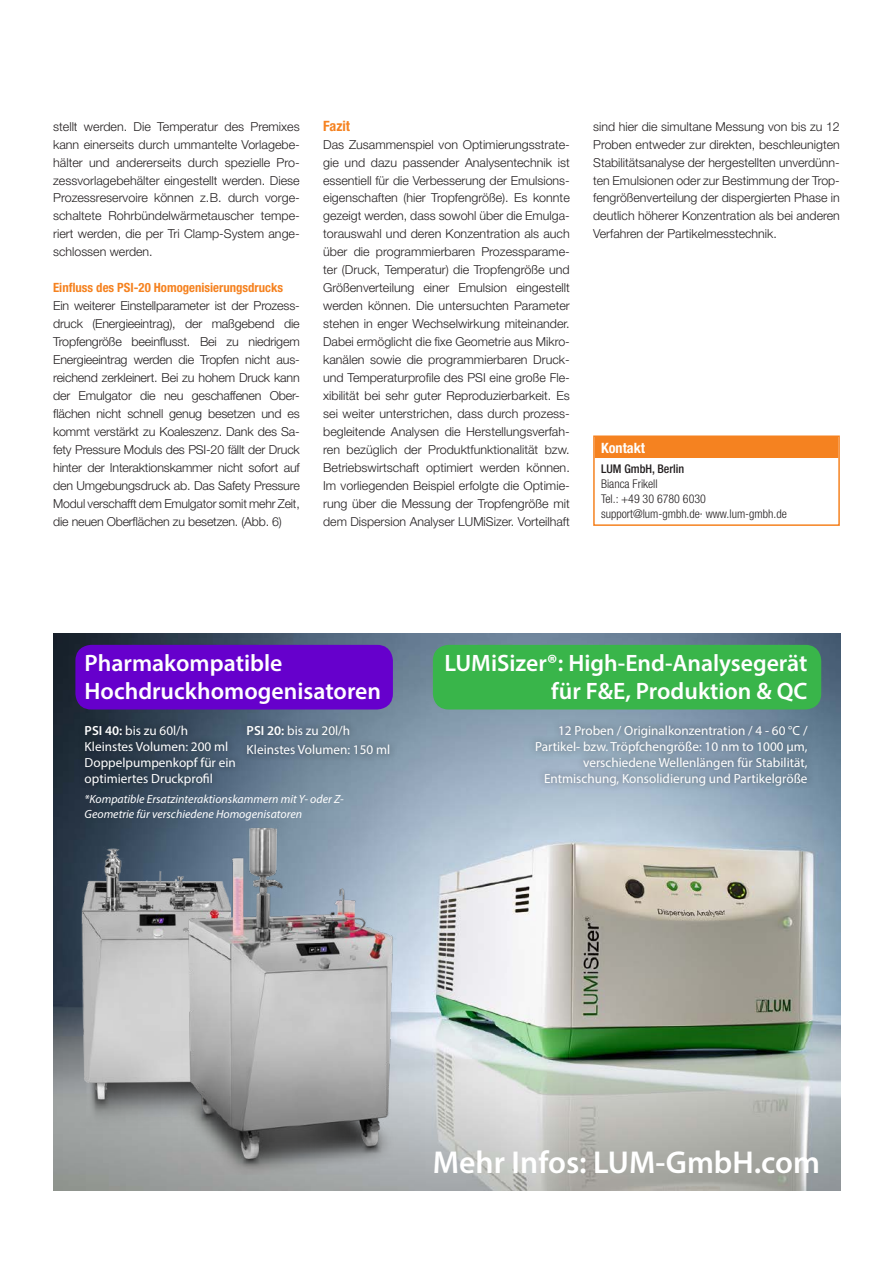
<style>
.page{position:relative;width:893px;height:1263px;background:#fff}
.page>*{position:absolute;margin:0;border:0;box-sizing:border-box;transform-origin:0 0}
.t1{font:600 31.65px "Myriad Pro";color:#fff}
.t2{font:600 23.85px/28.5px "Myriad Pro";color:#fff}
.t3{font:700 condensed 14.25px "Helvetica Neue LT Std";color:#fff}
.t4{font:700 condensed 14.25px "Helvetica Neue LT Std";color:#f58220}
.t5{font:13.2px/15.9px "Myriad Pro";color:#fff}
.t6{font:700 condensed 12.75px "Helvetica Neue LT Std";color:#f58220}
.t7{font:300 12.3px/18px "Helvetica Neue LT Std";color:#231f20;text-align:justify}
.t8{font:300 condensed 12px/15px "Helvetica Neue LT Std";color:#231f20}
.t9{font:500 condensed 12px "Helvetica Neue LT Std";color:#231f20}
.t10{font:italic 11.85px/14.2px "Myriad Pro";color:#fff}
.s1{font-weight:700}
.s2{font-weight:600}
</style>
<div class="page">
<div style="left:595px;top:437px;width:243px;height:21px;background:#f58220"></div>
<div style="left:593px;top:435px;width:247px;height:91px;border:2px solid #f58220"></div>
<img style="left:53px;top:634px;width:787px;height:556px">
<img style="left:64px;top:839px;width:117px;height:315px">
<img style="left:181px;top:821px;width:244px;height:353px">
<div style="left:528px;top:718px;width:287px;height:75px;background:#000;opacity:.5"></div>
<div style="left:77px;top:718px;width:166px;height:75px;background:#000;opacity:.5"></div>
<div style="left:239px;top:718px;width:159px;height:44px;background:#000;opacity:.5"></div>
<div style="left:75px;top:645px;width:318px;height:64px;background:#60c;border-radius:16px"></div>
<div style="left:433px;top:645px;width:388px;height:64px;background:#39b54a;border-radius:16px"></div>
<p class="t7" style="left:53px;top:117px;width:248px">stellt werden. Die Temperatur des Premixes kann einerseits durch ummantelte Vorlagebe&shy;hälter und andererseits durch spezielle Pro&shy;zessvorlagebehälter eingestellt werden. Diese Prozessreservoire können z.B. durch vorge&shy;schaltete Rohrbündelwärmetauscher tempe&shy;riert werden, die per Tri Clamp-System ange&shy;schlossen werden.</p>
<p class="t6" style="left:53px;top:280px;width:232px">Einfluss des PSI-20 Homogenisierungsdrucks</p>
<p class="t7" style="left:53px;top:297px;width:248px;text-align:left">Ein weiterer Einstellparameter ist der Prozess&shy;druck (Energieeintrag), der maßgebend die Tropfengröße beeinflusst. Bei zu niedrigem Energieeintrag werden die Tropfen nicht aus&shy;reichend zerkleinert. Bei zu hohem Druck kann der Emulgator die neu geschaffenen Ober&shy;flächen nicht schnell genug besetzen und es kommt verstärkt zu Koaleszenz. Dank des Sa&shy;fety Pressure Moduls des PSI-20 fällt der Druck hinter der Interaktionskammer nicht sofort auf den Umgebungsdruck ab. Das Safety Pressure Modul verschafft dem Emulgator somit mehr Zeit, die neuen Oberflächen zu besetzen. (Abb. 6)</p>
<p class="t4" style="left:323px;top:117px;width:28px">Fazit</p>
<p class="t7" style="left:323px;top:135px;width:248px;text-align:left">Das Zusammenspiel von Optimierungsstrate&shy;gie und dazu passender Analysentechnik ist essentiell für die Verbesserung der Emulsions&shy;eigenschaften (hier Tropfengröße). Es konnte gezeigt werden, dass sowohl über die Emulga&shy;torauswahl und deren Konzentration als auch über die programmierbaren Prozessparame&shy;ter (Druck, Temperatur) die Tropfengröße und Größenverteilung einer Emulsion eingestellt werden können. Die untersuchten Parameter stehen in enger Wechselwirkung miteinander.<br>Dabei ermöglicht die fixe Geometrie aus Mikro&shy;kanälen sowie die programmierbaren Druck&shy;und Temperaturprofile des PSI eine große Fle&shy;xibilität bei sehr guter Reproduzierbarkeit. Es sei weiter unterstrichen, dass durch prozess&shy;begleitende Analysen die Herstellungsverfah&shy;ren bezüglich der Produktfunktionalität bzw.<br>Betriebswirtschaft optimiert werden können.<br>Im vorliegenden Beispiel erfolgte die Optimie&shy;rung über die Messung der Tropfengröße mit dem Dispersion Analyser LUMiSizer. Vorteilhaft</p>
<p class="t7" style="left:593px;top:117px;width:248px">sind hier die simultane Messung von bis zu 12<br>Proben entweder zur direkten, beschleunigten Stabilitätsanalyse der hergestellten unverdünn&shy;ten Emulsionen oder zur Bestimmung der Trop&shy;fengrößenverteilung der dispergierten Phase in deutlich höherer Konzentration als bei anderen Verfahren der Partikelmesstechnik.</p>
<p class="t3" style="left:601px;top:439px;width:46px">Kontakt</p>
<p class="t9" style="left:601px;top:462px;width:85px">LUM GmbH, Berlin</p>
<p class="t8" style="left:601px;top:476px;width:187px">Bianca Frikell<br>Tel.: +49 30 6780 6030 support@lum-gmbh.de· www.lum-gmbh.de</p>
<h2 class="t2" style="left:85px;top:648px;width:298px">Pharmakompatible<br>Hochdruckhomogenisatoren</h2>
<h2 class="t2" style="left:444px;top:648px;width:365px;text-align:right">LUMiSizer<span class="s1">®</span>: High-End-Analysegerät für F&amp;E, Produktion &amp; QC</h2>
<p class="t5" style="left:85px;top:722px;width:153px"><span class="s2">PSI 40:</span> bis zu 60l/h<br>Kleinstes Volumen: 200 ml<br>Doppelpumpenkopf für ein optimiertes Druckprofil</p>
<p class="t5" style="left:247px;top:721px;width:145px;line-height:19px"><span class="s2">PSI 20:</span> bis zu 20l/h<br>Kleinstes Volumen: 150 ml</p>
<p class="t10" style="left:85px;top:792px;width:261px">*Kompatible Ersatzinteraktionskammern mit Y- oder Z-<br>Geometrie für verschiedene Homogenisatoren</p>
<p class="t5" style="left:535px;top:722px;width:274px;text-align:right">12 Proben / Originalkonzentration / 4 - 60 °C / Partikel- bzw. Tröpfchengröße: 10 nm to 1000 µm, verschiedene Wellenlängen für Stabilität, Entmischung, Konsolidierung und Partikelgröße</p>
<h1 class="t1" style="left:433px;top:1142px;width:389px">Mehr Infos: LUM-GmbH.com</h1>
</div>
